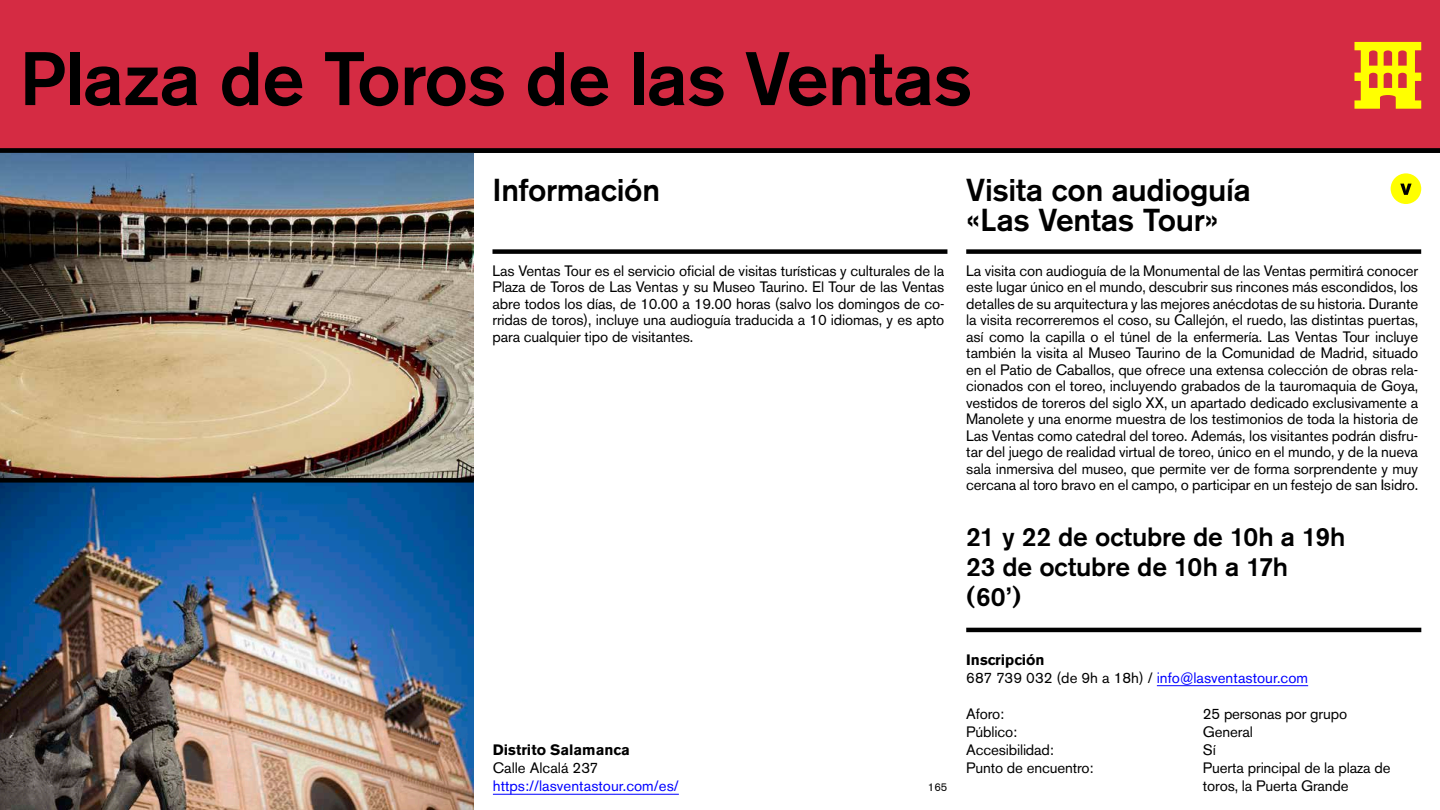
<style>
.page{position:relative;width:1440px;height:810px;background:#fff}
.page>*{position:absolute;margin:0;border:0;box-sizing:border-box;transform-origin:0 0}
.R1-Lugar{font:500 75px "Akzidenz Grotesk BE";letter-spacing:-.01em;color:#000}
.R2-subtitular_para_t{font:500 31.5px/30px "Akzidenz Grotesk BE";letter-spacing:-.01em;color:#000}
.R3-fechas_para_tabla{font:500 26.25px/30px "Akzidenz Grotesk BE";letter-spacing:-.01em;color:#000}
.TXT{font:15px/16.5px "Akzidenz Grotesk BE";letter-spacing:-.01em;color:#000;text-align:justify}
.Datos{font:15px/18px "Akzidenz Grotesk BE";letter-spacing:-.01em;color:#000}
.Distrito-direc{font:15px "Akzidenz Grotesk BE";color:#00f}
.Dist-Link{font:15px "Akzidenz Grotesk BE";color:#00f}
.Distrito-Tit{font:700 15px "Akzidenz Grotesk BE";color:#000}
.Distrito-direc-2{font:15px "Akzidenz Grotesk BE";color:#000}
.t1{font:11.25px "Akzidenz Grotesk BE";color:#000}
.s1{color:#000}
</style>
<div class="page">
<div style="left:0;top:0;width:1440px;height:151px;background:#d52b43"></div>
<img style="left:0;top:151px;width:474px;height:659px">
<div style="left:2px;top:148px;width:1436px;height:5px;background:#000"></div>
<div style="left:2px;top:478px;width:470px;height:5px;background:#000"></div>
<hr style="left:493px;top:794px;width:186px;height:1px;background:#00f">
<div style="left:966px;top:249px;width:455px;height:5px;background:#000"></div>
<div style="left:492px;top:249px;width:455px;height:5px;background:#000"></div>
<hr style="left:1157px;top:685px;width:151px;height:1px;background:#00f">
<hr style="left:966px;top:628px;width:455px;height:4px;background:#000">
<div style="left:1391px;top:173px;width:30px;height:31px;background:#ff0;border-radius:50%"></div>
<svg style="left:1400px;top:184px;width:12px;height:11px"></svg>
<svg style="left:1354px;top:42px;width:67px;height:67px"></svg>
<p class="R1-Lugar" style="left:19px;top:33px;width:955px">Plaza de Toros de las Ventas</p>
<p class="R2-subtitular_para_t" style="left:492px;top:175px;width:169px">Información</p>
<p class="TXT" style="left:492px;top:262px;width:453px">Las Ventas Tour es el servicio oficial de visitas turísticas y culturales de la Plaza de Toros de Las Ventas y su Museo Taurino. El Tour de las Ventas abre todos los días, de 10.00 a 19.00 horas (salvo los domingos de co&shy;rridas de toros), incluye una audioguía traducida a 10 idiomas, y es apto para cualquier tipo de visitantes.</p>
<p class="Distrito-Tit" style="left:493px;top:741px;width:138px">Distrito Salamanca</p>
<p class="Distrito-direc-2" style="left:493px;top:759px;width:107px">Calle Alcalá 237</p>
<p class="Dist-Link" style="left:493px;top:777px;width:187px">https://lasventastour.com/es/</p>
<p class="t1" style="left:928px;top:781px;width:21px">165</p>
<p class="R2-subtitular_para_t" style="left:966px;top:175px;width:286px">Visita con audioguía «Las Ventas Tour»</p>
<p class="TXT" style="left:966px;top:262px;width:454px">La visita con audioguía de la Monumental de las Ventas permitirá conocer este lugar único en el mundo, descubrir sus rincones más escondidos, los detalles de su arquitectura y las mejores anécdotas de su historia. Durante la visita recorreremos el coso, su Callejón, el ruedo, las distintas puertas, así como la capilla o el túnel de la enfermería. Las Ventas Tour incluye también la visita al Museo Taurino de la Comunidad de Madrid, situado en el Patio de Caballos, que ofrece una extensa colección de obras rela&shy;cionados con el toreo, incluyendo grabados de la tauromaquia de Goya, vestidos de toreros del siglo XX, un apartado dedicado exclusivamente a Manolete y una enorme muestra de los testimonios de toda la historia de Las Ventas como catedral del toreo. Además, los visitantes podrán disfru&shy;tar del juego de realidad virtual de toreo, único en el mundo, y de la nueva sala inmersiva del museo, que permite ver de forma sorprendente y muy cercana al toro bravo en el campo, o participar en un festejo de san Isidro.</p>
<p class="R3-fechas_para_tabla" style="left:966px;top:522px;width:381px">21 y 22 de octubre de 10h a 19h<br>23 de octubre de 10h a 17h (60’)</p>
<p class="Distrito-Tit" style="left:966px;top:651px;width:80px">Inscripción</p>
<p class="Distrito-direc" style="left:966px;top:669px;width:343px"><span class="s1">687 739 032 (de 9h a 18h) /</span> info@lasventastour.com</p>
<p class="Datos" style="left:1203px;top:705px;width:146px">25 personas por grupo</p>
<p class="Datos" style="left:1203px;top:723px;width:52px">General</p>
<p class="Datos" style="left:1203px;top:741px;width:14px">Sí</p>
<p class="Datos" style="left:1203px;top:759px;width:189px">Puerta principal de la plaza de toros, la Puerta Grande</p>
<p class="Datos" style="left:966px;top:705px;width:40px">Aforo:</p>
<p class="Datos" style="left:966px;top:723px;width:52px">Público:</p>
<p class="Datos" style="left:966px;top:741px;width:89px">Accesibilidad:</p>
<p class="Datos" style="left:966px;top:759px;width:129px">Punto de encuentro:</p>
</div>
